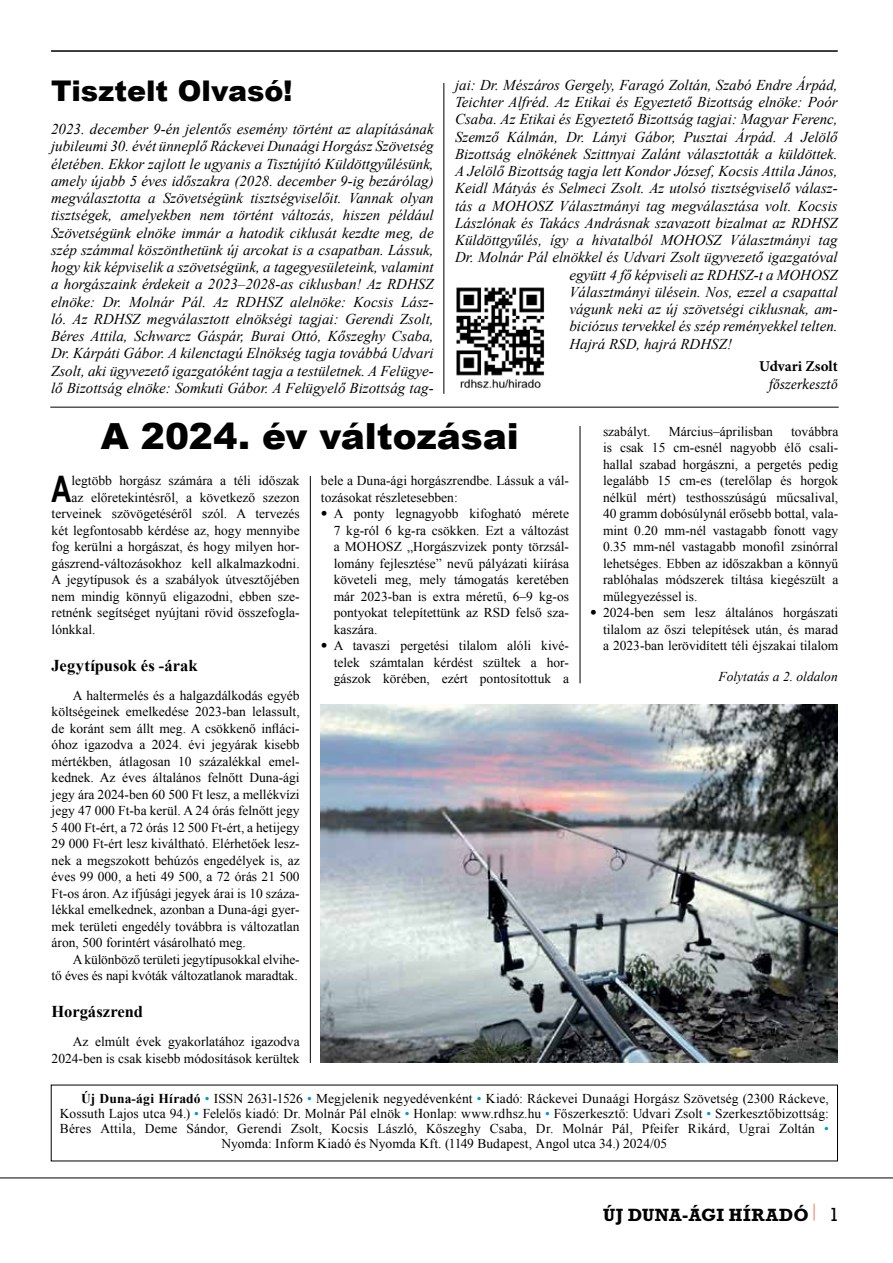
<style>
.page{position:relative;width:893px;height:1263px;background:#fff}
.page>*{position:absolute;margin:0;border:0;box-sizing:border-box;transform-origin:0 0}
.t1{font:700 36.6px "Arial";color:#000;scale:.75 1}
.t2{font:900 36px "Arial";color:#000}
.t3{font:900 28.5px "Arial";color:#000}
.t4{font:18px "Rockwell H Bold";letter-spacing:.03em;color:#000}
.t5{font:700 16.5px "Times New Roman";color:#000}
.t6{font:italic 15px/17.2px "Times New Roman";color:#000;text-align:justify}
.t7{font:italic 15px "Minion Pro";letter-spacing:-.01em;color:#000}
.t8{font:700 15px "Minion Pro";color:#000}
.t9{font:13.5px/16.5px "Times New Roman";color:#000;text-align:justify}
.t10{font:italic 13.5px "Times New Roman";color:#000}
.s1{font-family:"Avenir Next"}
.s2{font-weight:700}
.s3{color:#0096d5}
.s4{font-family:"Rockwell";font-size:19.5px}
</style>
<div class="page">
<hr style="left:0;top:1177px;width:893px;height:1px;background:#000">
<svg style="left:814px;top:1203px;width:1px;height:17px"></svg>
<hr style="left:51px;top:51px;width:787px;height:1px;background:#000">
<img style="left:456px;top:287px;width:89px;height:101px">
<hr style="left:50px;top:407px;width:789px;height:1px;background:#000">
<hr style="left:443px;top:83px;width:1px;height:311px;background:#000">
<img style="left:320px;top:705px;width:518px;height:358px">
<hr style="left:580px;top:426px;width:1px;height:257px;background:#000">
<hr style="left:310px;top:476px;width:1px;height:587px;background:#000">
<h3 class="t3" style="left:51px;top:71px;width:243px">Tisztelt Olvasó!</h3>
<p class="t6" style="left:51px;top:120px;width:384px">2023. december 9-én jelentős esemény történt az alapításának jubileumi 30. évét ünneplő Ráckevei Dunaági Horgász Szövetség életében. Ekkor zajlott le ugyanis a Tisztújító Küldöttgyűlésünk, amely újabb 5 éves időszakra (2028. december 9-ig bezárólag) megválasztotta a Szövetségünk tisztségviselőit. Vannak olyan tisztségek, amelyekben nem történt változás, hiszen például Szövetségünk elnöke immár a hatodik ciklusát kezdte meg, de szép számmal köszönthetünk új arcokat is a csapatban. Lássuk, hogy kik képviselik a szövetségünk, a tagegyesületeink, valamint a horgászaink érdekeit a 2023–2028-as ciklusban! Az RDHSZ elnöke: Dr. Molnár Pál. Az RDHSZ alelnöke: Kocsis Lász&shy;ló. Az RDHSZ megválasztott elnökségi tagjai: Gerendi Zsolt, Béres Attila, Schwarcz Gáspár, Burai Ottó, Kőszeghy Csaba, Dr. Kárpáti Gábor. A kilenctagú Elnökség tagja továbbá Udvari Zsolt, aki ügyvezető igazgatóként tagja a testületnek. A Felügye&shy;lő Bizottság elnöke: Somkuti Gábor. A Felügyelő Bizottság tag-</p>
<p class="t6" style="left:455px;top:76px;width:384px">jai: Dr. Mészáros Gergely, Faragó Zoltán, Szabó Endre Árpád,</p>
<p class="t6" style="left:455px;top:93px;width:384px">Teichter Alfréd. Az Etikai és Egyeztető Bizottság elnöke: Poór</p>
<p class="t6" style="left:455px;top:110px;width:384px">Csaba. Az Etikai és Egyeztető Bizottság tagjai: Magyar Ferenc,</p>
<p class="t6" style="left:455px;top:128px;width:384px">Szemző Kálmán, Dr. Lányi Gábor, Pusztai Árpád. A Jelölő</p>
<p class="t6" style="left:455px;top:145px;width:384px">Bizottság elnökének Szittnyai Zalánt választották a küldöttek.</p>
<p class="t6" style="left:455px;top:162px;width:384px">A Jelölő Bizottság tagja lett Kondor József, Kocsis Attila János,</p>
<p class="t6" style="left:455px;top:179px;width:384px">Keidl Mátyás és Selmeci Zsolt. Az utolsó tisztségviselő válasz-</p>
<p class="t6" style="left:455px;top:197px;width:384px">tás a MOHOSZ Választmányi tag megválasztása volt. Kocsis</p>
<p class="t6" style="left:455px;top:214px;width:384px">Lászlónak és Takács Andrásnak szavazott bizalmat az RDHSZ</p>
<p class="t6" style="left:455px;top:231px;width:384px">Küldöttgyűlés, így a hivatalból MOHOSZ Választmányi tag</p>
<p class="t6" style="left:455px;top:248px;width:384px">Dr. Molnár Pál elnökkel és Udvari Zsolt ügyvezető igazgatóval</p>
<p class="t6" style="left:569px;top:266px;width:270px">együtt 4 fő képviseli az RDHSZ-t a MOHOSZ</p>
<p class="t6" style="left:569px;top:283px;width:270px">Választmányi ülésein. Nos, ezzel a csapattal</p>
<p class="t6" style="left:569px;top:300px;width:270px">vágunk neki az új szövetségi ciklusnak, am-</p>
<p class="t6" style="left:569px;top:317px;width:270px">biciózus tervekkel és szép reményekkel telten.</p>
<p class="t6" style="left:569px;top:335px;width:164px">Hajrá RSD, hajrá RDHSZ!</p>
<p class="t8" style="left:759px;top:356px;width:80px">Udvari Zsolt</p>
<p class="t7" style="left:769px;top:374px;width:70px">főszerkesztő</p>
<h2 class="t2" style="left:101px;top:410px;width:419px">A 2024. év változásai</h2>
<h1 class="t1" style="left:52px;top:465px;width:28px">A</h1>
<p class="t9" style="left:71px;top:472px;width:230px">legtöbb horgász számára a téli időszak</p>
<p class="t9" style="left:71px;top:489px;width:230px">az előretekintésről, a következő szezon</p>
<p class="t9" style="left:52px;top:505px;width:250px">terveinek szövögetéséről szól. A tervezés</p>
<p class="t9" style="left:52px;top:522px;width:250px">két legfontosabb kérdése az, hogy mennyibe</p>
<p class="t9" style="left:52px;top:538px;width:250px">fog kerülni a horgászat, és hogy milyen hor-</p>
<p class="t9" style="left:52px;top:555px;width:250px">gászrend-változásokhoz kell alkalmazkodni.</p>
<p class="t9" style="left:52px;top:571px;width:250px">A jegytípusok és a szabályok útvesztőjében</p>
<p class="t9" style="left:52px;top:588px;width:250px">nem mindig könnyű eligazodni, ebben sze-</p>
<p class="t9" style="left:52px;top:604px;width:250px">retnénk segítséget nyújtani rövid összefogla-</p>
<p class="t9" style="left:52px;top:621px;width:45px">lónkkal.</p>
<p class="t5" style="left:52px;top:654px;width:147px">Jegytípusok és -árak</p>
<p class="t9" style="left:52px;top:687px;width:250px;text-indent:21px">A haltermelés és a halgazdálkodás egyéb költségeinek emelkedése 2023-ban lelassult, de koránt sem állt meg. A csökkenő infláci&shy;óhoz igazodva a 2024. évi jegyárak kisebb mértékben, átlagosan 10 százalékkal emel&shy;kednek. Az éves általános felnőtt Duna-ági jegy ára 2024-ben 60 500 Ft lesz, a mellékvízi jegy 47 000 Ft-ba kerül. A 24 órás felnőtt jegy 5 400 Ft-ért, a 72 órás 12 500 Ft-ért, a hetijegy 29 000 Ft-ért lesz kiváltható. Elérhetőek lesz&shy;nek a megszokott behúzós engedélyek is, az éves 99 000, a heti 49 500, a 72 órás 21 500<br>Ft-os áron. Az ifjúsági jegyek árai is 10 száza&shy;lékkal emelkednek, azonban a Duna-ági gyer&shy;mek területi engedély továbbra is változatlan áron, 500 forintért vásárolható meg.</p>
<p class="t9" style="left:52px;top:951px;width:250px;text-align:right">A különböző területi jegytípusokkal elvihe-<br>tő éves és napi kvóták változatlanok maradtak.</p>
<p class="t5" style="left:52px;top:1000px;width:93px">Horgászrend</p>
<p class="t9" style="left:52px;top:1033px;width:250px;text-align:right">Az elmúlt évek gyakorlatához igazodva<br>2024-ben is csak kisebb módosítások kerültek</p>
<p class="t9" style="left:321px;top:472px;width:250px">bele a Duna-ági horgászrendbe. Lássuk a vál&shy;tozásokat részletesebben:</p>
<p class="t9" style="left:334px;top:505px;width:237px;text-indent:-13px"><span class="s1">•</span> A ponty legnagyobb kifogható mérete 7 kg-ról 6 kg-ra csökken. Ezt a változást a MOHOSZ „Horgászvizek ponty törzsál&shy;lomány fejlesztése” nevű pályázati kiírása követeli meg, mely támogatás keretében már 2023-ban is extra méretű, 6–9 kg-os pontyokat telepítettünk az RSD felső sza&shy;kaszára.</p>
<p class="t9" style="left:334px;top:637px;width:237px;text-indent:-13px"><span class="s1">•</span> A tavaszi pergetési tilalom alóli kivé&shy;telek számtalan kérdést szültek a hor&shy;gászok körében, ezért pontosítottuk a</p>
<p class="t9" style="left:603px;top:423px;width:237px;text-indent:188px">továbbra is csak 15 cm-esnél nagyobb élő csali&shy;hallal szabad horgászni, a pergetés pedig legalább 15 cm-es (terelőlap és horgok nélkül mért) testhosszúságú műcsalival, 40 gramm dobósúlynál erősebb bottal, vala&shy;mint 0.20 mm-nél vastagabb fonott vagy 0.35 mm-nél vastagabb monofil zsinórral lehetséges. Ebben az időszakban a könnyű rablóhalas módszerek tiltása kiegészült a műlegyezéssel is.</p>
<p class="t9" style="left:603px;top:604px;width:237px;text-indent:-13px"><span class="s1">•</span> 2024-ben sem lesz általános horgászati tilalom az őszi telepítések után, és marad a 2023-ban lerövidített téli éjszakai tilalom</p>
<p class="t9" style="left:603px;top:423px;width:49px">szabályt.</p>
<p class="t9" style="left:669px;top:423px;width:106px">Március–áprilisban</p>
<p class="t10" style="left:718px;top:667px;width:121px">Folytatás a 2. oldalon</p>
<p class="t9" style="left:81px;top:1090px;width:749px"><span class="s2">Új Duna-ági Híradó</span> <span class="s3">•</span> ISSN 2631-1526 <span class="s3">•</span> Megjelenik negyedévenként <span class="s3">•</span> Kiadó: Ráckevei Dunaági Horgász Szövetség (2300 Ráckeve,</p>
<p class="t9" style="left:60px;top:1105px;width:770px">Kossuth Lajos utca 94.) <span class="s3">•</span> Felelős kiadó: Dr. Molnár Pál elnök <span class="s3">•</span> Honlap: www.rdhsz.hu <span class="s3">•</span> Főszerkesztő: Udvari Zsolt <span class="s3">•</span> Szerkesztőbizottság:</p>
<p class="t9" style="left:60px;top:1120px;width:770px">Béres Attila, Deme Sándor, Gerendi Zsolt, Kocsis László, Kőszeghy Csaba, Dr. Molnár Pál, Pfeifer Rikárd, Ugrai Zoltán <span class="s3">•</span></p>
<p class="t9" style="left:221px;top:1135px;width:447px">Nyomda: Inform Kiadó és Nyomda Kft. (1149 Budapest, Angol utca 34.) 2024/05</p>
<h3 class="t4" style="left:603px;top:1204px;width:238px">ÚJ DUNA-ÁGI HÍRADÓ <span class="s4">1</span></h3>
</div>
